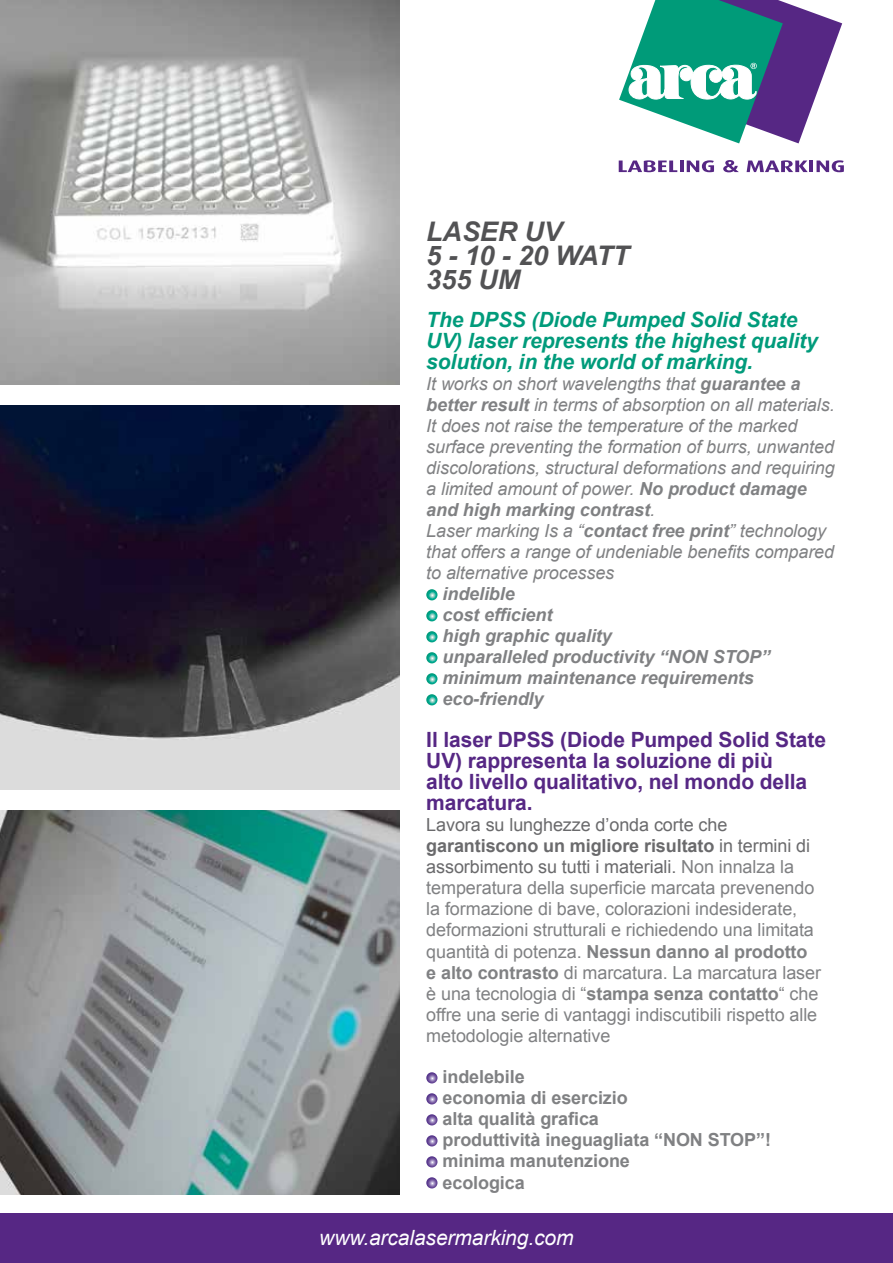
<style>
.page{position:relative;width:893px;height:1263px;background:#fff}
.page>*{position:absolute;margin:0;border:0;box-sizing:border-box;transform-origin:0 0}
.t1{font:italic 700 27px/24px "Arial";letter-spacing:-.005em;color:#525254}
.t2{font:700 21px/21px "Arial";letter-spacing:-.005em;color:#562784}
.t3{font:italic 700 21px/21px "Arial";letter-spacing:-.005em;color:#009b7b}
.t4{font:italic 21px "Arial";letter-spacing:-.005em;color:#fff}
.t5{font:18px/21px "Arial";letter-spacing:-.005em;color:#808183}
.t6{font:italic 18px/21px "Arial";letter-spacing:-.005em;color:#808183}
.t7{font:italic 700 18px/21px "Arial";letter-spacing:-.005em;color:#808183}
.t8{font:700 18px/21px "Arial";letter-spacing:-.005em;color:#808183}
.s1{font-weight:700}
.s2{color:#6a6a6c}
.s3{font-weight:700;color:#6a6a6c}
</style>
<div class="page">
<svg style="left:426px;top:589px;width:11px;height:11px"></svg>
<svg style="left:426px;top:610px;width:11px;height:11px"></svg>
<svg style="left:426px;top:631px;width:11px;height:11px"></svg>
<svg style="left:426px;top:652px;width:11px;height:11px"></svg>
<svg style="left:426px;top:673px;width:11px;height:11px"></svg>
<svg style="left:426px;top:694px;width:11px;height:11px"></svg>
<svg style="left:426px;top:1072px;width:11px;height:11px"></svg>
<svg style="left:426px;top:1093px;width:11px;height:11px"></svg>
<svg style="left:426px;top:1114px;width:11px;height:11px"></svg>
<svg style="left:426px;top:1135px;width:11px;height:11px"></svg>
<svg style="left:426px;top:1156px;width:11px;height:11px"></svg>
<svg style="left:426px;top:1177px;width:11px;height:11px"></svg>
<div style="left:0;top:1213px;width:893px;height:50px;background:#562784"></div>
<svg style="left:619px;top:0;width:223px;height:143px"></svg>
<svg style="left:619px;top:160px;width:95px;height:12px"></svg>
<svg style="left:723px;top:160px;width:16px;height:12px"></svg>
<svg style="left:747px;top:160px;width:61px;height:12px"></svg>
<hr style="left:809px;top:161px;width:4px;height:11px;background:#562784">
<svg style="left:816px;top:160px;width:28px;height:12px"></svg>
<img style="left:0;top:0;width:400px;height:384px">
<img style="left:0;top:405px;width:400px;height:385px">
<img style="left:0;top:810px;width:400px;height:385px">
<h1 class="t1" style="left:426px;top:220px;width:205px">LASER UV<br>5 - 10 - 20 WATT<br>355 UM</h1>
<p class="t3" style="left:426px;top:310px;width:393px">The DPSS (Diode Pumped Solid State<br>UV) laser represents the highest quality solution, in the world of marking.</p>
<p class="t6" style="left:426px;top:374px;width:410px">It works on short wavelengths that <span class="s1">guarantee a better result</span> in terms of absorption on all materials.<br>It does not raise the temperature of the marked surface preventing the formation of burrs, unwanted discolorations, structural deformations and requiring a limited amount of power. <span class="s1">No product damage and high marking contrast</span>.<br>Laser marking Is a “<span class="s1">contact free print</span>” technology that offers a range of undeniable benefits compared to alternative processes</p>
<p class="t7" style="left:442px;top:584px;width:329px">indelible<br>cost efficient<br>high graphic quality<br>unparalleled productivity “NON STOP” minimum maintenance requirements eco-friendly</p>
<p class="t2" style="left:426px;top:730px;width:401px">Il laser DPSS (Diode Pumped Solid State<br>UV) rappresenta la soluzione di più<br>alto livello qualitativo, nel mondo della marcatura.</p>
<p class="t5" style="left:426px;top:815px;width:396px"><span class="s2">Lavora su lunghezze d’onda corte che </span><span class="s3">garantiscono un migliore risultato</span> <span class="s2">in termini di assorbimento su tutti i materiali.</span> Non innalza la temperatura della superficie marcata prevenendo la formazione di bave, colorazioni indesiderate, deformazioni strutturali e richiedendo una limitata quantità di potenza. <span class="s1">Nessun danno al prodotto e alto contrasto</span> di marcatura. La marcatura laser è una tecnologia di “<span class="s1">stampa senza contatto</span>“ che offre una serie di vantaggi indiscutibili rispetto alle metodologie alternative</p>
<p class="t8" style="left:442px;top:1067px;width:330px">indelebile<br>economia di esercizio<br>alta qualità grafica<br>produttività ineguagliata “NON STOP”! minima manutenzione<br>ecologica</p>
<p class="t4" style="left:319px;top:1224px;width:256px">www.arcalasermarking.com</p>
</div>
